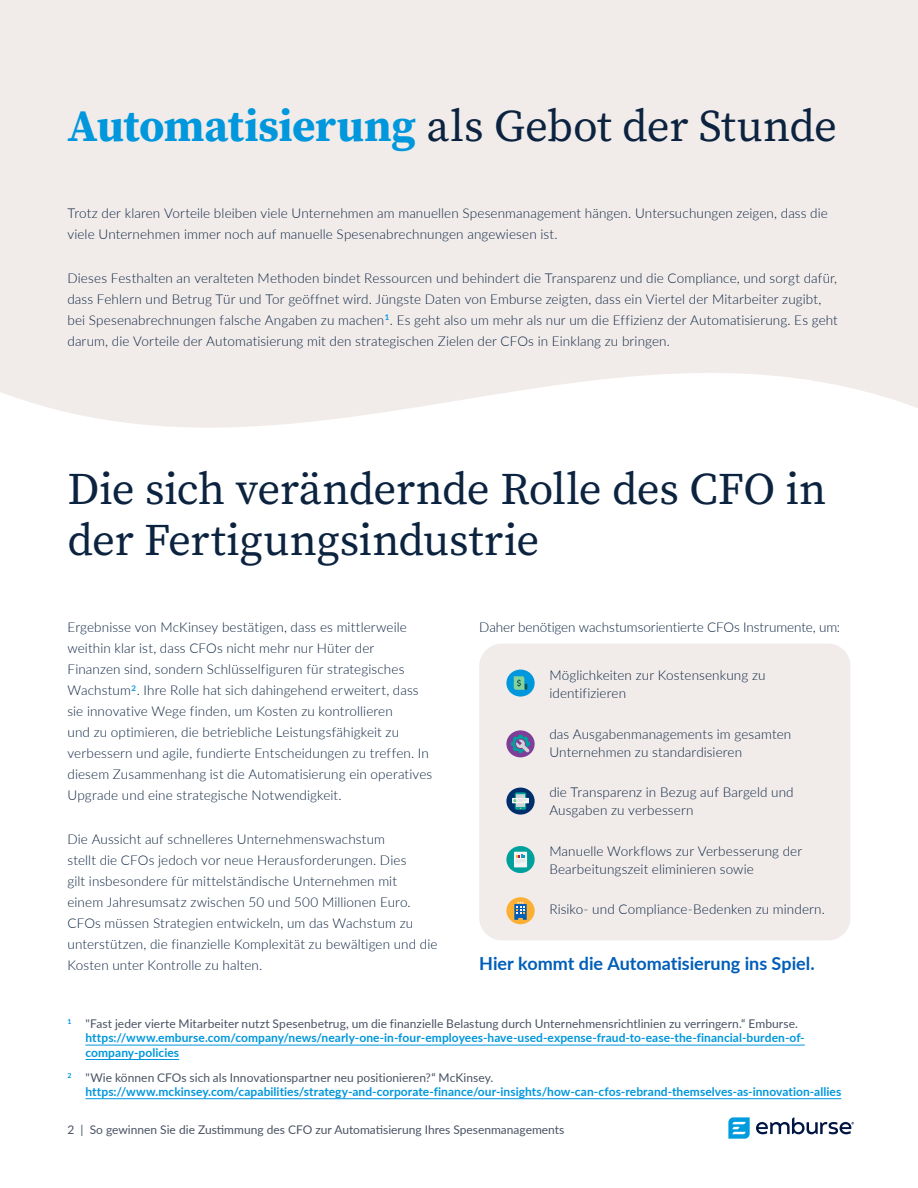
<style>
.page{position:relative;width:918px;height:1188px;background:#fff}
.page>*{position:absolute;margin:0;border:0;box-sizing:border-box;transform-origin:0 0}
.t1{font:45px/51px "Source Serif Pro";letter-spacing:-.01em;color:#0c2340}
.t2{font:700 18px "Lato";letter-spacing:-.005em;color:#005eb8}
.t3{font:300 13.5px/21px "Lato";letter-spacing:.005em;color:#0c2340}
.t4{font:700 12px/14.4px "Lato";letter-spacing:.005em;color:#0097dc}
.t5{font:12px "Lato";color:#4a5363}
.s1{font-weight:700;color:#0097dc}
.s2{font-weight:400;color:#4a5363}
</style>
<div class="page">
<div style="left:0;top:0;width:918px;height:428px;background:#f1ecea"></div>
<div style="left:479px;top:644px;width:371px;height:296px;background:#f1ecea;border-radius:22px"></div>
<div style="left:506px;top:670px;width:29px;height:27px;background:#0097dc;border-radius:50%"></div>
<svg style="left:514px;top:676px;width:13px;height:14px"></svg>
<div style="left:506px;top:730px;width:29px;height:27px;background:#7f3f98;border-radius:50%"></div>
<svg style="left:511px;top:735px;width:19px;height:18px"></svg>
<svg style="left:506px;top:788px;width:29px;height:27px"></svg>
<div style="left:515px;top:792px;width:11px;height:18px;background:#00a19d;border-radius:2px"></div>
<div style="left:516px;top:794px;width:9px;height:13px;background:#d1d4d4"></div>
<div style="left:512px;top:798px;width:17px;height:5px;background:#f5f5f5"></div>
<svg style="left:513px;top:799px;width:14px;height:3px"></svg>
<svg style="left:506px;top:846px;width:29px;height:27px"></svg>
<div style="left:514px;top:852px;width:13px;height:15px;background:#f5f5f5"></div>
<svg style="left:516px;top:855px;width:9px;height:8px"></svg>
<div style="left:506px;top:897px;width:29px;height:27px;background:#fbb034;border-radius:50%"></div>
<svg style="left:514px;top:902px;width:13px;height:18px"></svg>
<svg style="left:728px;top:1117px;width:22px;height:22px"></svg>
<svg style="left:756px;top:1117px;width:98px;height:17px"></svg>
<hr style="left:86px;top:1045px;width:719px;height:1px;background:#0097dc">
<hr style="left:86px;top:1059px;width:93px;height:1px;background:#0097dc">
<hr style="left:86px;top:1098px;width:755px;height:1px;background:#0097dc">
<h1 class="t1" style="left:68px;top:100px;width:771px"><span class="s1">Automatisierung</span> als Gebot der Stunde</h1>
<p class="t3" style="left:68px;top:202px;width:762px">Trotz der klaren Vorteile bleiben viele Unternehmen am manuellen Spesenmanagement hängen. Untersuchungen zeigen, dass die viele Unternehmen immer noch auf manuelle Spesenabrechnungen angewiesen ist.</p>
<p class="t3" style="left:68px;top:267px;width:772px">Dieses Festhalten an veralteten Methoden bindet Ressourcen und behindert die Transparenz und die Compliance, und sorgt dafür, dass Fehlern und Betrug Tür und Tor geöffnet wird. Jüngste Daten von Emburse zeigten, dass ein Viertel der Mitarbeiter zugibt, bei Spesenabrechnungen falsche Angaben zu machen<sup>1</sup>. Es geht also um mehr als nur um die Effizienz der Automatisierung. Es geht darum, die Vorteile der Automatisierung mit den strategischen Zielen der CFOs in Einklang zu bringen.</p>
<h1 class="t1" style="left:68px;top:463px;width:761px">Die sich verändernde Rolle des CFO in der Fertigungsindustrie</h1>
<p class="t3" style="left:68px;top:616px;width:366px">Ergebnisse von McKinsey bestätigen, dass es mittlerweile weithin klar ist, dass CFOs nicht mehr nur Hüter der<br>Finanzen sind, sondern Schlüsselfiguren für strategisches Wachstum<sup>2</sup>. Ihre Rolle hat sich dahingehend erweitert, dass sie innovative Wege finden, um Kosten zu kontrollieren<br>und zu optimieren, die betriebliche Leistungsfähigkeit zu verbessern und agile, fundierte Entscheidungen zu treffen. In diesem Zusammenhang ist die Automatisierung ein operatives Upgrade und eine strategische Notwendigkeit.</p>
<p class="t3" style="left:68px;top:828px;width:372px">Die Aussicht auf schnelleres Unternehmenswachstum<br>stellt die CFOs jedoch vor neue Herausforderungen. Dies<br>gilt insbesondere für mittelständische Unternehmen mit<br>einem Jahresumsatz zwischen 50 und 500 Millionen Euro.<br>CFOs müssen Strategien entwickeln, um das Wachstum zu unterstützen, die finanzielle Komplexität zu bewältigen und die Kosten unter Kontrolle zu halten.</p>
<p class="t3" style="left:479px;top:616px;width:362px">Daher benötigen wachstumsorientierte CFOs Instrumente, um:</p>
<p class="t3" style="left:549px;top:666px;width:218px;line-height:18px">Möglichkeiten zur Kostensenkung zu identifizieren</p>
<p class="t3" style="left:549px;top:725px;width:244px;line-height:18px">das Ausgabenmanagements im gesamten<br>Unternehmen zu standardisieren</p>
<p class="t3" style="left:549px;top:783px;width:246px;line-height:18px">die Transparenz in Bezug auf Bargeld und<br>Ausgaben zu verbessern</p>
<p class="t3" style="left:549px;top:842px;width:254px;line-height:18px">Manuelle Workflows zur Verbesserung der<br>Bearbeitungszeit eliminieren sowie</p>
<p class="t3" style="left:549px;top:899px;width:277px">Risiko- und Compliance-Bedenken zu mindern.</p>
<h2 class="t2" style="left:479px;top:950px;width:337px">Hier kommt die Automatisierung ins Spiel.</h2>
<p class="t4" style="left:86px;top:1016px;width:721px;text-indent:-18px"><sup>1</sup> <span class="s2">"Fast jeder vierte Mitarbeiter nutzt Spesenbetrug, um die finanzielle Belastung durch Unternehmensrichtlinien zu verringern.“ Emburse. </span>https://www.emburse.com/company/news/nearly-one-in-four-employees-have-used-expense-fraud-to-ease-the-financial-burden-of&shy;company-policies</p>
<p class="t4" style="left:86px;top:1069px;width:757px;text-indent:-18px"><sup>2</sup> <span class="s2">"Wie können CFOs sich als Innovationspartner neu positionieren?“ McKinsey. </span>https://www.mckinsey.com/capabilities/strategy-and-corporate-finance/our-insights/how-can-cfos-rebrand-themselves-as-innovation-allies</p>
<p class="t5" style="left:68px;top:1121px;width:498px">2 | So gewinnen Sie die Zustimmung des CFO zur Automatisierung Ihres Spesenmanagements</p>
</div>
